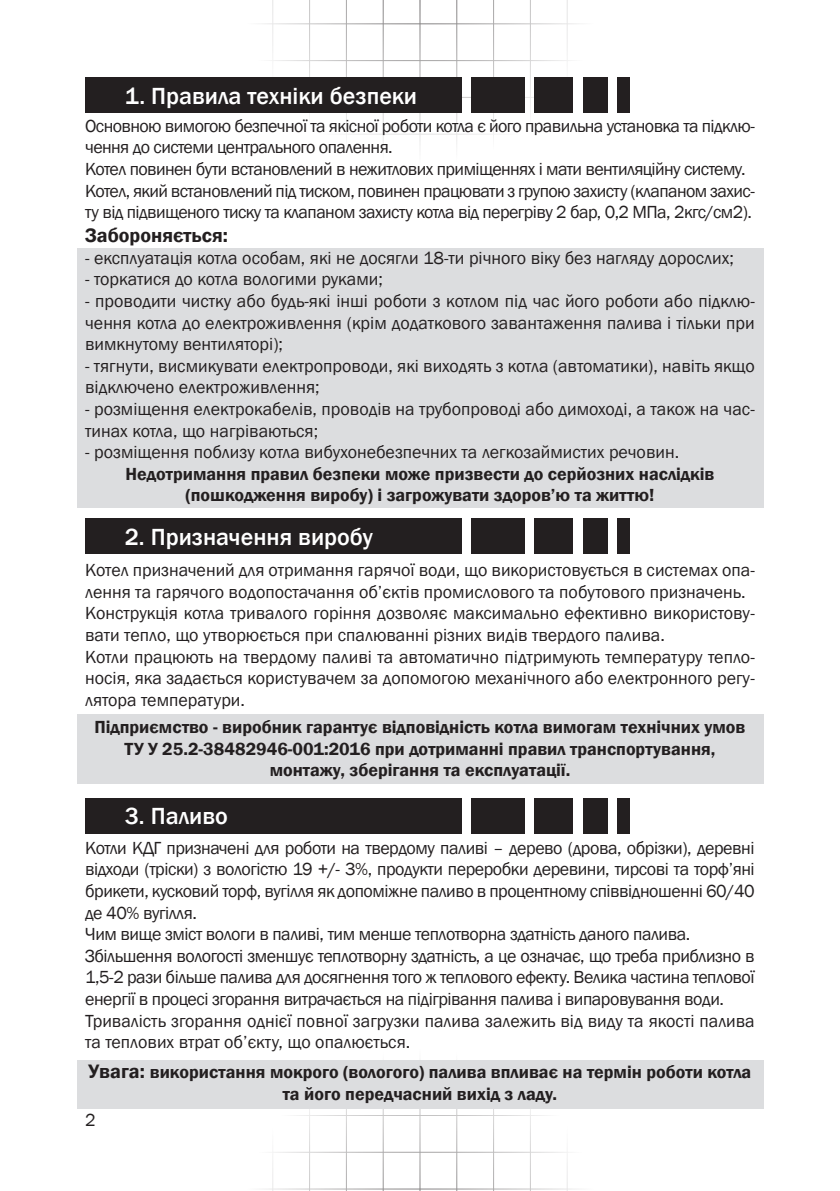
<style>
.page{position:relative;width:840px;height:1191px;background:#fff}
.page>*{position:absolute;margin:0;border:0;box-sizing:border-box;transform-origin:0 0}
.t1{font:500 24px "Franklin Gothic";color:#fff}
.t2{font:600 20px "Franklin Gothic";color:#231f20}
.t3{font:18px/21.6px "Franklin Gothic";color:#231f20}
.t4{font:600 18px/21.6px "Franklin Gothic";color:#231f20;text-align:center}
.t5{font:18px/21.6px "Franklin Gothic";letter-spacing:-.03em;color:#231f20}
.t6{font:18px "Franklin Gothic";letter-spacing:-.025em;color:#231f20}
.s1{font-size:20px}
</style>
<div class="page">
<hr style="left:272px;top:0;width:1px;height:165px;background:#231f20">
<hr style="left:309px;top:0;width:1px;height:165px;background:#231f20">
<hr style="left:346px;top:0;width:1px;height:165px;background:#231f20">
<hr style="left:382px;top:0;width:1px;height:165px;background:#231f20">
<hr style="left:419px;top:0;width:1px;height:165px;background:#231f20">
<hr style="left:456px;top:0;width:1px;height:165px;background:#231f20">
<hr style="left:493px;top:0;width:1px;height:165px;background:#231f20">
<hr style="left:529px;top:0;width:1px;height:165px;background:#231f20">
<hr style="left:566px;top:0;width:1px;height:165px;background:#231f20">
<hr style="left:241px;top:23px;width:357px;height:1px;background:#231f20">
<hr style="left:241px;top:60px;width:357px;height:1px;background:#231f20">
<hr style="left:241px;top:97px;width:357px;height:1px;background:#231f20">
<hr style="left:241px;top:134px;width:357px;height:1px;background:#231f20">
<hr style="left:272px;top:1047px;width:1px;height:144px;background:#231f20">
<hr style="left:309px;top:1047px;width:1px;height:144px;background:#231f20">
<hr style="left:346px;top:1047px;width:1px;height:144px;background:#231f20">
<hr style="left:382px;top:1047px;width:1px;height:144px;background:#231f20">
<hr style="left:419px;top:1047px;width:1px;height:144px;background:#231f20">
<hr style="left:456px;top:1047px;width:1px;height:144px;background:#231f20">
<hr style="left:493px;top:1047px;width:1px;height:144px;background:#231f20">
<hr style="left:529px;top:1047px;width:1px;height:144px;background:#231f20">
<hr style="left:566px;top:1047px;width:1px;height:144px;background:#231f20">
<hr style="left:241px;top:1115px;width:357px;height:1px;background:#231f20">
<hr style="left:241px;top:1151px;width:357px;height:1px;background:#231f20">
<hr style="left:241px;top:1188px;width:357px;height:1px;background:#231f20">
<div style="left:77px;top:248px;width:686px;height:259px;background:#dcdddf"></div>
<div style="left:77px;top:714px;width:686px;height:69px;background:#dcdddf"></div>
<div style="left:77px;top:1060px;width:686px;height:48px;background:#dcdddf"></div>
<div style="left:85px;top:78px;width:376px;height:35px;background:#231f20"></div>
<div style="left:471px;top:78px;width:53px;height:35px;background:#231f20"></div>
<div style="left:534px;top:78px;width:39px;height:35px;background:#231f20"></div>
<div style="left:582px;top:78px;width:25px;height:35px;background:#231f20"></div>
<div style="left:617px;top:78px;width:12px;height:35px;background:#231f20"></div>
<div style="left:85px;top:518px;width:376px;height:36px;background:#231f20"></div>
<div style="left:471px;top:518px;width:53px;height:36px;background:#231f20"></div>
<div style="left:534px;top:518px;width:39px;height:36px;background:#231f20"></div>
<div style="left:582px;top:518px;width:25px;height:36px;background:#231f20"></div>
<div style="left:617px;top:518px;width:12px;height:36px;background:#231f20"></div>
<div style="left:85px;top:798px;width:376px;height:35px;background:#231f20"></div>
<div style="left:471px;top:798px;width:53px;height:35px;background:#231f20"></div>
<div style="left:534px;top:798px;width:39px;height:35px;background:#231f20"></div>
<div style="left:582px;top:798px;width:25px;height:35px;background:#231f20"></div>
<div style="left:617px;top:798px;width:12px;height:35px;background:#231f20"></div>
<p class="t1" style="left:125px;top:81px;width:294px">1. Правила техніки безпеки</p>
<p class="t5" style="left:85px;top:115px;width:670px">Основною вимогою безпечної та якісної роботи котла є його правильна установка та підклю&shy;чення до системи центрального опалення.</p>
<p class="t5" style="left:85px;top:158px;width:661px">Котел повинен бути встановлений в нежитлових приміщеннях і мати вентиляційну систему.</p>
<p class="t5" style="left:85px;top:180px;width:670px">Котел, який встановлений під тиском, повинен працювати з групою захисту (клапаном захис&shy;ту від підвищеного тиску та клапаном захисту котла від перегріву 2 бар, 0,2 МПа, 2кгс/см2).</p>
<p class="t2" style="left:85px;top:223px;width:144px">Забороняється:</p>
<p class="t3" style="left:85px;top:247px;width:650px">- експлуатація котла особам, які не досягли 18-ти річного віку без нагляду дорослих;</p>
<p class="t3" style="left:85px;top:269px;width:299px">- торкатися до котла вологими руками;</p>
<p class="t3" style="left:85px;top:290px;width:670px;text-align:justify">- проводити чистку або будь-які інші роботи з котлом під час його роботи або підклю&shy;чення котла до електроживлення (крім додаткового завантаження палива і тільки при вимкнутому вентиляторі);</p>
<p class="t3" style="left:85px;top:355px;width:671px">- тягнути, висмикувати електропроводи, які виходять з котла (автоматики), навіть якщо відключено електроживлення;</p>
<p class="t3" style="left:85px;top:398px;width:670px">- розміщення електрокабелів, проводів на трубопроводі або димоході, а також на час&shy;тинах котла, що нагріваються;</p>
<p class="t3" style="left:85px;top:442px;width:595px">- розміщення поблизу котла вибухонебезпечних та легкозаймистих речовин.</p>
<p class="t4" style="left:126px;top:463px;width:590px">Недотримання правил безпеки може призвести до серйозних наслідків</p>
<p class="t4" style="left:185px;top:485px;width:470px">(пошкодження виробу) і загрожувати здоров’ю та життю!</p>
<p class="t1" style="left:125px;top:522px;width:249px">2. Призначення виробу</p>
<p class="t3" style="left:85px;top:559px;width:670px">Котел призначений для отримання гарячої води, що використовується в системах опа&shy;лення та гарячого водопостачання об’єктів промислового та побутового призначень.</p>
<p class="t3" style="left:85px;top:603px;width:670px">Конструкція котла тривалого горіння дозволяє максимально ефективно використову&shy;вати тепло, що утворюється при спалюванні різних видів твердого палива.</p>
<p class="t3" style="left:85px;top:646px;width:670px;text-align:justify">Котли працюють на твердому паливі та автоматично підтримують температуру тепло&shy;носія, яка задається користувачем за допомогою механічного або електронного регу&shy;лятора температури.</p>
<p class="t4" style="left:94px;top:716px;width:652px">Підприємство - виробник гарантує відповідність котла вимогам технічних умов<br>ТУ У 25.2-38482946-001:2016 при дотриманні правил транспортування,</p>
<p class="t4" style="left:269px;top:759px;width:302px">монтажу, зберігання та експлуатації.</p>
<p class="t1" style="left:125px;top:801px;width:104px">3. Паливо</p>
<p class="t3" style="left:85px;top:837px;width:670px;text-align:justify">Котли КДГ призначені для роботи на твердому паливі – дерево (дрова, обрізки), деревні відходи (тріски) з вологістю 19 +/- 3%, продукти переробки деревини, тирсові та торф’яні брикети, кусковий торф, вугілля як допоміжне паливо в процентному співвідношенні 60/40 де 40% вугілля.</p>
<p class="t6" style="left:85px;top:923px;width:606px">Чим вище зміст вологи в паливі, тим менше теплотворна здатність даного палива.</p>
<p class="t3" style="left:85px;top:945px;width:670px;text-align:justify">Збільшення вологості зменшує теплотворну здатність, а це означає, що треба приблизно в 1,5-2 рази більше палива для досягнення того ж теплового ефекту. Велика частина теплової енергії в процесі згорання витрачається на підігрівання палива і випаровування води.</p>
<p class="t3" style="left:85px;top:1010px;width:670px">Тривалість згорання однієї повної загрузки палива залежить від виду та якості палива та теплових втрат об’єкту, що опалюється.</p>
<p class="t4" style="left:89px;top:1061px;width:663px"><span class="s1">Увага:</span> використання мокрого (вологого) палива впливає на термін роботи котла та його передчасний вихід з ладу.</p>
<p class="t3" style="left:85px;top:1109px;width:12px">2</p>
</div>
